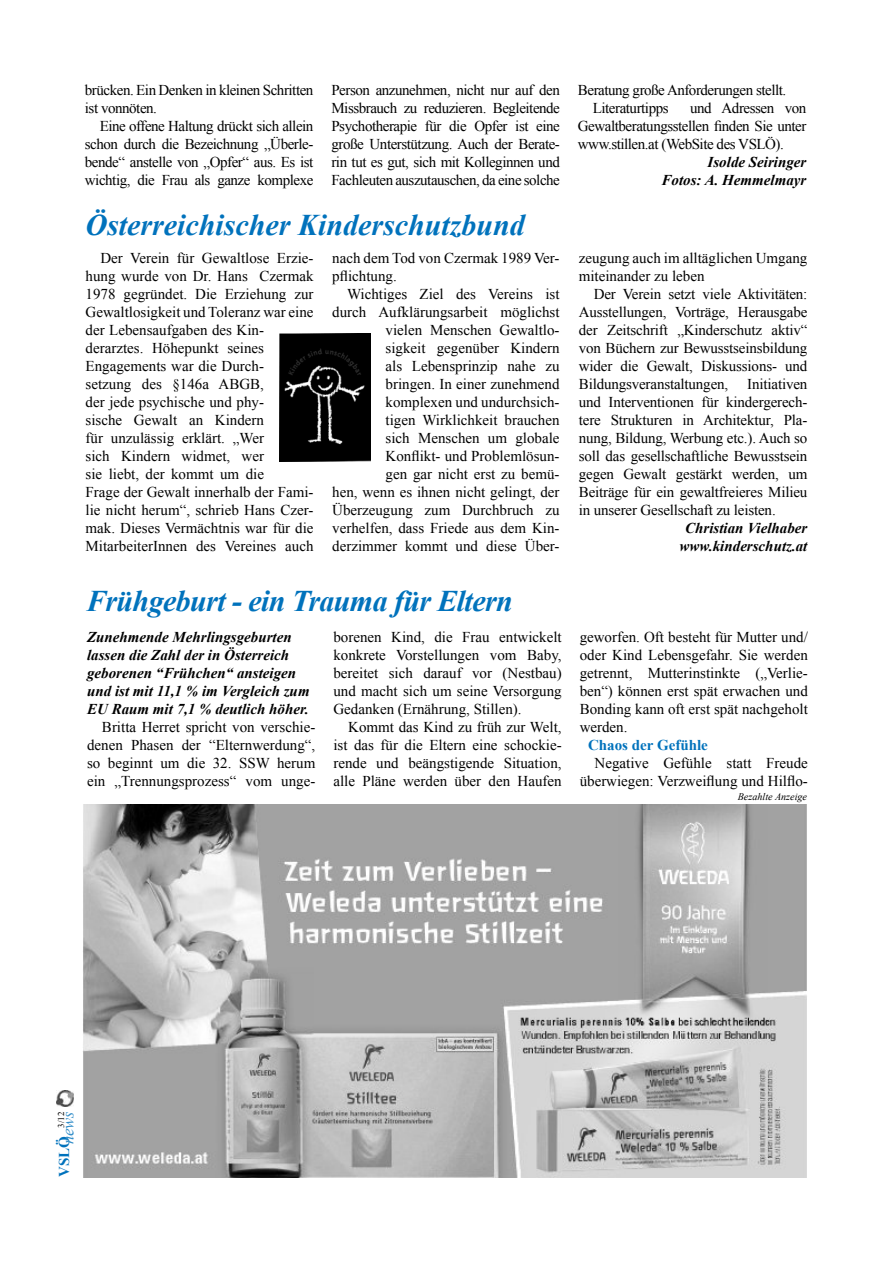
<style>
.page{position:relative;width:893px;height:1263px;background:#fff}
.page>*{position:absolute;margin:0;border:0;box-sizing:border-box;transform-origin:0 0}
.t1{font:italic 700 30px "Times New Roman";color:#0072bc}
.t2{font:italic 700 30px "Times New Roman";letter-spacing:-.02em;color:#0072bc}
.t3{font:15px/18px "Times New Roman";color:#000;text-align:justify}
.t4{font:italic 700 15px/18px "Times New Roman";color:#000}
.t5{font:15px/18px "Times New Roman";letter-spacing:-.03em;color:#000}
.t6{font:700 15px "Times New Roman";color:#0072bc}
.t7{font:italic 10.2px "Times New Roman";color:#000}
.t8{font:9px "Times New Roman";color:#000}
.s1{font-weight:400;font-style:italic;font-size:16.5px;color:#338ec9}
</style>
<div class="page">
<img style="left:57px;top:1090px;width:16px;height:16px">
<img style="left:83px;top:804px;width:724px;height:374px">
<img style="left:280px;top:333px;width:91px;height:129px">
<p class="t5" style="left:85px;top:81px;width:230px">brücken. Ein Denken in kleinen Schritten ist vonnöten.</p>
<p class="t3" style="left:85px;top:117px;width:230px;text-indent:15px">Eine offene Haltung drückt sich allein schon durch die Bezeichnung „Überle&shy;bende“ anstelle von „Opfer“ aus. Es ist wichtig, die Frau als ganze komplexe</p>
<p class="t3" style="left:331px;top:81px;width:230px">Person anzunehmen, nicht nur auf den Missbrauch zu reduzieren. Begleitende Psychotherapie für die Opfer ist eine große Unterstützung. Auch der Berate&shy;rin tut es gut, sich mit Kolleginnen und Fachleuten auszutauschen, da eine solche</p>
<p class="t5" style="left:593px;top:81px;width:195px;text-indent:-15px">Beratung große Anforderungen stellt.<br>Literaturtipps</p>
<p class="t3" style="left:578px;top:99px;width:230px;text-indent:112px">und Adressen von Gewaltberatungsstellen finden Sie unter www.stillen.at (WebSite des VSLÖ).</p>
<p class="t4" style="left:661px;top:153px;width:146px;text-align:right">Isolde Seiringer<br>Fotos: A. Hemmelmayr</p>
<h1 class="t1" style="left:86px;top:204px;width:441px">Österreichischer Kinderschutzbund</h1>
<p class="t3" style="left:86px;top:249px;width:230px;text-align:left;text-indent:15px">Der Verein für Gewaltlose Erzie&shy;hung wurde von Dr. Hans Czermak<br>1978 gegründet. Die Erziehung zur<br>Gewaltlosigkeit und Toleranz war eine der Lebensaufgaben des Kin&shy;derarztes. Höhepunkt seines<br>Engagements war die Durch&shy;setzung des §146a ABGB,<br>der jede psychische und phy-<br>sische Gewalt an Kindern<br>für unzulässig erklärt. „Wer<br>sich Kindern widmet, wer<br>sie liebt, der kommt um die<br>Frage der Gewalt innerhalb der Fami&shy;lie nicht herum“, schrieb Hans Czer&shy;mak. Dieses Vermächtnis war für die<br>MitarbeiterInnen des Vereines auch</p>
<p class="t3" style="left:332px;top:249px;width:229px">nach dem Tod von Czermak 1989 Ver&shy;pflichtung.</p>
<p class="t3" style="left:332px;top:285px;width:229px;text-align:right">Wichtiges Ziel des Vereins ist durch Aufklärungsarbeit möglichst vielen Menschen Gewaltlo-<br>sigkeit gegenüber Kindern<br>als Lebensprinzip nahe zu<br>bringen. In einer zunehmend komplexen und undurchsich-<br>tigen Wirklichkeit brauchen<br>sich Menschen um globale<br>Konflikt- und Problemlösun-<br>gen gar nicht erst zu bemü-<br>hen, wenn es ihnen nicht gelingt, der<br>Überzeugung zum Durchbruch zu verhelfen, dass Friede aus dem Kin&shy;derzimmer kommt und diese Über-</p>
<h1 class="t2" style="left:86px;top:580px;width:428px">Frühgeburt - ein Trauma für Eltern</h1>
<p class="t4" style="left:87px;top:627px;width:224px">Zunehmende Mehrlingsgeburten lassen die Zahl der in Österreich geborenen “Frühchen“ ansteigen und ist mit 11,1 % im Vergleich zum<br>EU Raum mit 7,1 % deutlich höher.</p>
<p class="t3" style="left:87px;top:717px;width:230px;text-indent:15px">Britta Herret spricht von verschie&shy;denen Phasen der “Elternwerdung“, so beginnt um die 32. SSW herum ein „Trennungsprozess“ vom unge-</p>
<p class="t3" style="left:333px;top:628px;width:230px">borenen Kind, die Frau entwickelt konkrete Vorstellungen vom Baby, bereitet sich darauf vor (Nestbau) und macht sich um seine Versorgung Gedanken (Ernährung, Stillen).</p>
<p class="t3" style="left:333px;top:718px;width:230px;text-indent:15px">Kommt das Kind zu früh zur Welt, ist das für die Eltern eine schockie&shy;rende und beängstigende Situation, alle Pläne werden über den Haufen</p>
<p class="t3" style="left:579px;top:249px;width:230px">zeugung auch im alltäglichen Umgang miteinander zu leben</p>
<p class="t3" style="left:579px;top:285px;width:230px;text-indent:15px">Der Verein setzt viele Aktivitäten:<br>Ausstellungen, Vorträge, Herausgabe der Zeitschrift „Kinderschutz aktiv“ von Büchern zur Bewusstseinsbildung wider die Gewalt, Diskussions- und Bildungsveranstaltungen,</p>
<p class="t3" style="left:579px;top:375px;width:230px;text-indent:168px">Initiativen und Interventionen für kindergerech&shy;tere Strukturen in Architektur, Pla&shy;nung, Bildung, Werbung etc.). Auch so soll das gesellschaftliche Bewusstsein gegen Gewalt gestärkt werden, um Beiträge für ein gewaltfreieres Milieu in unserer Gesellschaft zu leisten.</p>
<p class="t4" style="left:680px;top:519px;width:129px;text-align:center">Christian Vielhaber www.kinderschutz.at</p>
<p class="t3" style="left:580px;top:628px;width:230px">geworfen. Oft besteht für Mutter und/ oder Kind Lebensgefahr. Sie werden getrennt, Mutterinstinkte („Verlie&shy;ben“) können erst spät erwachen und Bonding kann oft erst spät nachgeholt werden.</p>
<p class="t6" style="left:588px;top:734px;width:121px">Chaos der Gefühle</p>
<p class="t3" style="left:580px;top:754px;width:230px;text-align:right">Negative Gefühle statt Freude überwiegen: Verzweiflung und Hilflo-</p>
<p class="t7" style="left:738px;top:790px;width:71px">Bezahlte Anzeige</p>
<p class="t6" style="left:54px;top:1177px;width:67px;rotate:-90deg">VSLÖ<span class="s1">news</span></p>
<p class="t8" style="left:55px;top:1128px;width:18px;rotate:-90deg">3/12</p>
</div>
